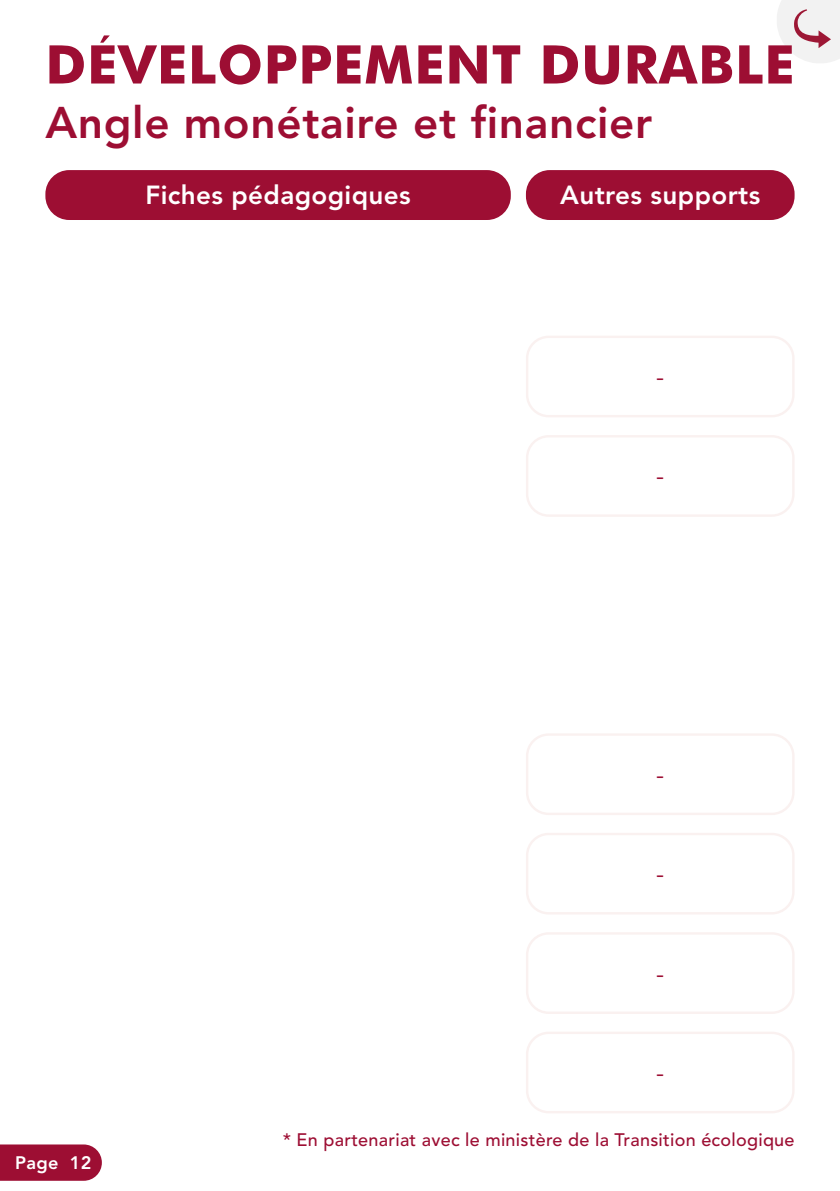
<style>
.page{position:relative;width:840px;height:1191px;background:#fff}
.page>*{position:absolute;margin:0;border:0;box-sizing:border-box;transform-origin:0 0}
.t1{font:700 53.4px "Futura";letter-spacing:.015em;color:#9d0e33}
.t2{font:800 44px "Avenir";letter-spacing:.015em;color:#9d0e33}
.t3{font:800 26px "Avenir";letter-spacing:.015em;color:#fff}
.t4{font:24px "Avenir";color:#9d0e33}
.t5{font:500 18px "Avenir LT Pro";letter-spacing:.015em;color:#9d0e33}
.t6{font:800 18px "Avenir";letter-spacing:.015em;color:#fff}
</style>
<div class="page">
<div style="left:0;top:1144px;width:102px;height:36px;background:#9d0e33"></div>
<svg style="left:777px;top:0;width:62px;height:63px"></svg>
<div style="left:45px;top:170px;width:465px;height:50px;background:#9d0e33;border-radius:24px"></div>
<div style="left:525px;top:170px;width:269px;height:50px;background:#9d0e33;border-radius:24px"></div>
<div style="left:525px;top:832px;width:269px;height:82px;border:2px solid #faf1f0;border-radius:21px"></div>
<div style="left:525px;top:932px;width:269px;height:82px;border:2px solid #faf1f0;border-radius:21px"></div>
<div style="left:525px;top:336px;width:269px;height:81px;border:2px solid #faf1f0;border-radius:21px"></div>
<div style="left:525px;top:435px;width:269px;height:82px;border:2px solid #faf1f0;border-radius:21px"></div>
<div style="left:525px;top:1031px;width:269px;height:82px;border:2px solid #faf1f0;border-radius:21px"></div>
<div style="left:525px;top:733px;width:269px;height:82px;border:2px solid #faf1f0;border-radius:21px"></div>
<h1 class="t1" style="left:45px;top:25px;width:750px">DÉVELOPPEMENT DURABLE</h1>
<h2 class="t2" style="left:45px;top:90px;width:608px">Angle monétaire et financier</h2>
<h3 class="t3" style="left:145px;top:176px;width:267px">Fiches pédagogiques</h3>
<h3 class="t3" style="left:560px;top:176px;width:201px">Autres supports</h3>
<h3 class="t4" style="left:656px;top:359px;width:9px">-</h3>
<h3 class="t4" style="left:656px;top:458px;width:9px">-</h3>
<h3 class="t4" style="left:656px;top:756px;width:9px">-</h3>
<h3 class="t4" style="left:656px;top:856px;width:9px">-</h3>
<h3 class="t4" style="left:656px;top:955px;width:9px">-</h3>
<h3 class="t4" style="left:656px;top:1055px;width:9px">-</h3>
<p class="t6" style="left:15px;top:1149px;width:78px">Page 12</p>
<p class="t5" style="left:282px;top:1128px;width:513px">* En partenariat avec le ministère de la Transition écologique</p>
</div>
